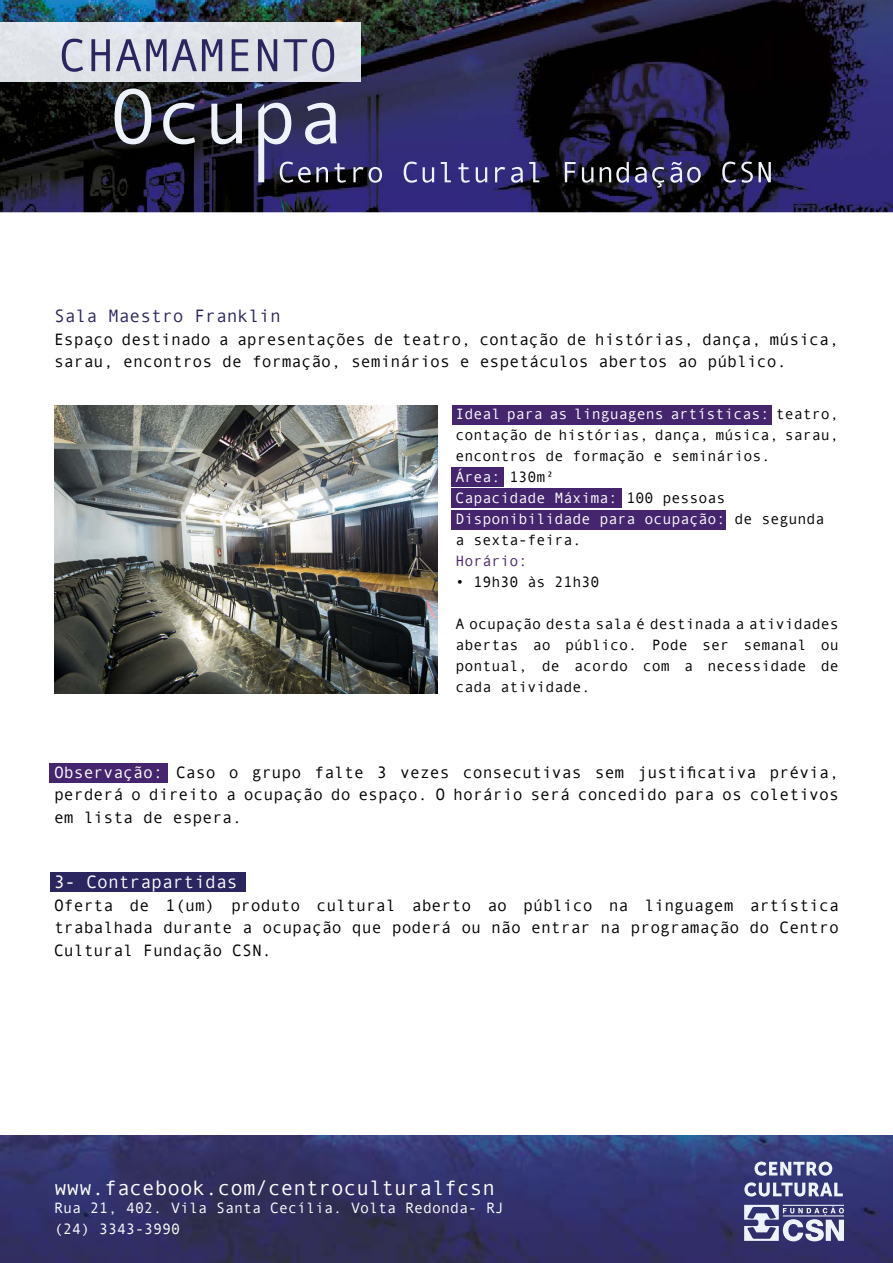
<style>
.page{position:relative;width:893px;height:1263px;background:#fff}
.page>*{position:absolute;margin:0;border:0;box-sizing:border-box;transform-origin:0 0}
.t1{font:21px "Andale Mono";color:#fff}
.t2{font:18px "Andale Mono";color:#2b2660}
.t3{font:18px "Andale Mono";color:#fff}
.t4{font:16.5px/22.5px "Andale Mono";color:#000;text-align:justify}
.t5{font:15px/21px "Andale Mono";color:#000}
.t6{font:15px/21.6px "Andale Mono";color:#fff}
.t7{font:15px "Andale Mono";color:#45266e}
.s1{color:#fff}
</style>
<div class="page">
<img style="left:0;top:1135px;width:893px;height:128px">
<svg style="left:754px;top:1161px;width:78px;height:15px"></svg>
<svg style="left:744px;top:1182px;width:99px;height:14px"></svg>
<svg style="left:744px;top:1205px;width:100px;height:36px;background:#898baf"></svg>
<img style="left:0;top:0;width:893px;height:212px">
<img style="left:0;top:22px;width:361px;height:59px">
<svg style="left:62px;top:39px;width:21px;height:33px"></svg>
<svg style="left:91px;top:39px;width:19px;height:32px"></svg>
<svg style="left:116px;top:39px;width:106px;height:32px;background:#a1a2b8"></svg>
<svg style="left:232px;top:39px;width:16px;height:32px"></svg>
<svg style="left:258px;top:39px;width:19px;height:32px"></svg>
<svg style="left:284px;top:39px;width:50px;height:33px;background:#aaabbe"></svg>
<svg style="left:114px;top:89px;width:37px;height:55px;background:#71757d"></svg>
<svg style="left:163px;top:103px;width:32px;height:41px"></svg>
<svg style="left:211px;top:104px;width:31px;height:40px"></svg>
<svg style="left:258px;top:103px;width:88px;height:80px;background:#5e5c83"></svg>
<svg style="left:353px;top:167px;width:29px;height:16px"></svg>
<svg style="left:404px;top:162px;width:13px;height:21px"></svg>
<svg style="left:423px;top:167px;width:11px;height:16px"></svg>
<svg style="left:441px;top:162px;width:10px;height:20px"></svg>
<svg style="left:458px;top:163px;width:12px;height:20px"></svg>
<svg style="left:476px;top:167px;width:11px;height:16px"></svg>
<svg style="left:495px;top:167px;width:10px;height:15px"></svg>
<svg style="left:511px;top:167px;width:12px;height:16px"></svg>
<svg style="left:529px;top:162px;width:10px;height:20px"></svg>
<svg style="left:565px;top:162px;width:11px;height:20px"></svg>
<svg style="left:582px;top:167px;width:11px;height:16px"></svg>
<svg style="left:600px;top:162px;width:29px;height:21px"></svg>
<svg style="left:635px;top:167px;width:29px;height:21px"></svg>
<svg style="left:670px;top:162px;width:31px;height:21px"></svg>
<svg style="left:722px;top:162px;width:49px;height:21px"></svg>
<div style="left:50px;top:872px;width:196px;height:20px;background:#2b2660"></div>
<div style="left:50px;top:764px;width:118px;height:19px;background:#45266e"></div>
<div style="left:452px;top:467px;width:52px;height:20px;background:#45266e"></div>
<div style="left:452px;top:489px;width:170px;height:19px;background:#45266e"></div>
<div style="left:452px;top:510px;width:274px;height:19px;background:#45266e"></div>
<div style="left:452px;top:406px;width:319px;height:19px;background:#45266e"></div>
<img style="left:54px;top:406px;width:383px;height:287px">
<p class="t2" style="left:54px;top:304px;width:228px">Sala Maestro Franklin</p>
<p class="t4" style="left:54px;top:327px;width:786px">Espaço destinado a apresentações de teatro, contação de histórias, dança, música, sarau, encontros de formação, seminários e espetáculos abertos ao público.</p>
<p class="t5" style="left:455px;top:402px;width:385px"><span class="s1">Ideal para as linguagens artísticas:</span> teatro, contação de histórias, dança, música, sarau, encontros de formação e seminários.<br><span class="s1">Área:</span> 130m²<br><span class="s1">Capacidade Máxima:</span> 100 pessoas <span class="s1">Disponibilidade para ocupação:</span> de segunda<br>a sexta-feira.</p>
<p class="t7" style="left:455px;top:551px;width:73px">Horário:</p>
<p class="t5" style="left:455px;top:570px;width:145px">• 19h30 às 21h30</p>
<p class="t5" style="left:455px;top:612px;width:385px;text-align:justify">A ocupação desta sala é destinada a atividades abertas ao público. Pode ser semanal ou pontual, de acordo com a necessidade de cada atividade.</p>
<p class="t4" style="left:54px;top:760px;width:786px"><span class="s1">Observação:</span> Caso o grupo falte 3 vezes consecutivas sem justificativa prévia, perderá o direito a ocupação do espaço. O horário será concedido para os coletivos em lista de espera.</p>
<p class="t3" style="left:54px;top:870px;width:185px">3- Contrapartidas</p>
<p class="t4" style="left:54px;top:893px;width:786px">Oferta de 1(um) produto cultural aberto ao público na linguagem artística trabalhada durante a ocupação que poderá ou não entrar na programação do Centro Cultural Fundação CSN.</p>
<p class="t1" style="left:54px;top:1174px;width:443px">www.facebook.com/centroculturalfcsn</p>
<p class="t6" style="left:54px;top:1196px;width:452px">Rua 21, 402. Vila Santa Cecília. Volta Redonda- RJ (24) 3343-3990</p>
</div>
